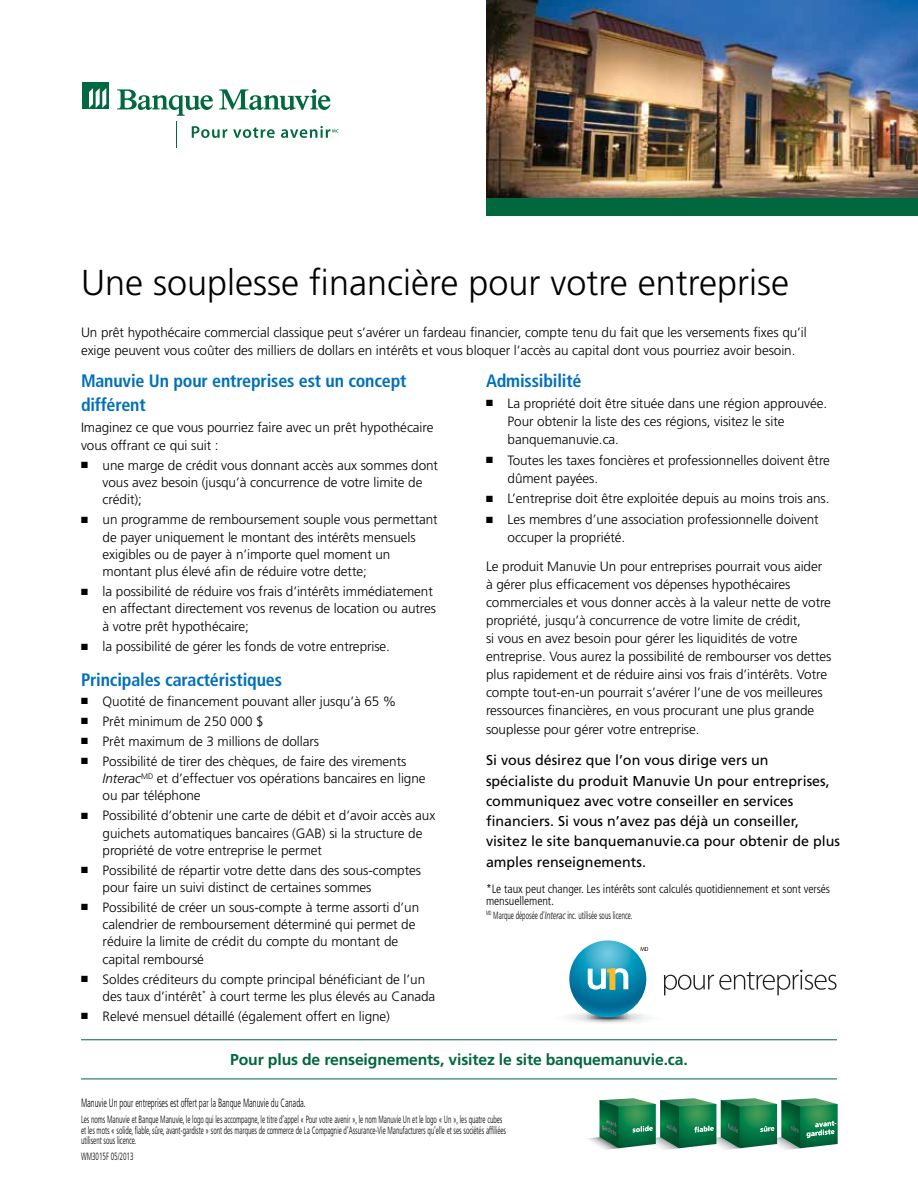
<style>
.page{position:relative;width:918px;height:1188px;background:#fff}
.page>*{position:absolute;margin:0;border:0;box-sizing:border-box;transform-origin:0 0}
.t1{font:300 36px "Frutiger";color:#000}
.t2{font:700 condensed 18px/24px "Frutiger";letter-spacing:-.01em;color:#0070b9}
.t3{font:700 15.75px "Frutiger";letter-spacing:-.01em;color:#00673e}
.t4{font:14.25px/20.2px "Frutiger";color:#000}
.t5{font:300 13.5px/17.2px "Frutiger";letter-spacing:-.005em;color:#000}
.t6{font:300 condensed 12px/12px "Frutiger";letter-spacing:-.005em;color:#000}
.t7{font:300 condensed 12px "Frutiger";letter-spacing:-.005em;color:#000;scale:.7 1}
.t8{font:300 condensed 10.5px/10.5px "Frutiger";letter-spacing:-.005em;color:#000;scale:.7 1}
.s1{font-style:italic}
.s2{font-style:italic;font-stretch:normal}
</style>
<div class="page">
<div style="left:82px;top:82px;width:27px;height:27px;background:#006940"></div>
<svg style="left:89px;top:88px;width:17px;height:20px"></svg>
<svg style="left:117px;top:89px;width:221px;height:59px"></svg>
<img style="left:486px;top:0;width:432px;height:198px">
<div style="left:486px;top:198px;width:432px;height:18px;background:#00673e"></div>
<hr style="left:81px;top:1079px;width:756px;height:1px;background:#00673e">
<hr style="left:81px;top:1039px;width:756px;height:1px;background:#00673e">
<svg style="left:664px;top:970px;width:173px;height:25px"></svg>
<svg style="left:567px;top:1011px;width:82px;height:12px"></svg>
<svg style="left:569px;top:940px;width:77px;height:77px;background:#1990b4"></svg>
<svg style="left:588px;top:968px;width:40px;height:22px"></svg>
<svg style="left:641px;top:947px;width:7px;height:4px"></svg>
<img style="left:588px;top:1137px;width:30px;height:13px">
<img style="left:722px;top:1148px;width:18px;height:2px">
<svg style="left:600px;top:1098px;width:238px;height:50px;background:#388c63"></svg>
<h1 class="t1" style="left:81px;top:262px;width:710px">Une souplesse financière pour votre entreprise</h1>
<p class="t5" style="left:81px;top:324px;width:727px;line-height:18px">Un prêt hypothécaire commercial classique peut s’avérer un fardeau financier, compte tenu du fait que les versements fixes qu’il exige peuvent vous coûter des milliers de dollars en intérêts et vous bloquer l’accès au capital dont vous pourriez avoir besoin.</p>
<h2 class="t2" style="left:81px;top:369px;width:327px">Manuvie Un pour entreprises est un concept différent</h2>
<p class="t5" style="left:81px;top:418px;width:354px;line-height:18px">Imaginez ce que vous pourriez faire avec un prêt hypothécaire vous offrant ce qui suit :</p>
<p class="t5" style="left:103px;top:457px;width:337px;text-indent:-22px">■ une marge de crédit vous donnant accès aux sommes dont vous avez besoin (jusqu’à concurrence de votre limite de crédit);</p>
<p class="t5" style="left:103px;top:511px;width:337px;text-indent:-22px">■ un programme de remboursement souple vous permettant de payer uniquement le montant des intérêts mensuels exigibles ou de payer à n’importe quel moment un montant plus élevé afin de réduire votre dette;</p>
<p class="t5" style="left:103px;top:583px;width:335px;text-indent:-22px">■ la possibilité de réduire vos frais d’intérêts immédiatement en affectant directement vos revenus de location ou autres à votre prêt hypothécaire;</p>
<p class="t5" style="left:81px;top:638px;width:311px">■ la possibilité de gérer les fonds de votre entreprise.</p>
<h2 class="t2" style="left:81px;top:668px;width:203px">Principales caractéristiques</h2>
<p class="t5" style="left:81px;top:693px;width:317px">■ Quotité de financement pouvant aller jusqu’à 65 %</p>
<p class="t5" style="left:81px;top:713px;width:184px">■ Prêt minimum de 250 000 $</p>
<p class="t5" style="left:81px;top:733px;width:240px">■ Prêt maximum de 3 millions de dollars</p>
<p class="t5" style="left:103px;top:753px;width:324px;text-indent:-22px">■ Possibilité de tirer des chèques, de faire des virements<br><span class="s1">Interac</span><sup>MD</sup> et d’effectuer vos opérations bancaires en ligne ou par téléphone</p>
<p class="t5" style="left:103px;top:807px;width:334px;text-indent:-22px">■ Possibilité d’obtenir une carte de débit et d’avoir accès aux guichets automatiques bancaires (GAB) si la structure de propriété de votre entreprise le permet</p>
<p class="t5" style="left:103px;top:862px;width:320px;text-indent:-22px">■ Possibilité de répartir votre dette dans des sous-comptes pour faire un suivi distinct de certaines sommes</p>
<p class="t5" style="left:103px;top:899px;width:318px;text-indent:-22px">■ Possibilité de créer un sous-compte à terme assorti d’un calendrier de remboursement déterminé qui permet de réduire la limite de crédit du compte du montant de capital remboursé</p>
<p class="t5" style="left:103px;top:971px;width:334px;text-indent:-22px">■ Soldes créditeurs du compte principal bénéficiant de l’un des taux d’intérêt<sup>*</sup> à court terme les plus élevés au Canada</p>
<p class="t5" style="left:81px;top:1008px;width:311px">■ Relevé mensuel détaillé (également offert en ligne)</p>
<h2 class="t2" style="left:486px;top:369px;width:97px">Admissibilité</h2>
<p class="t5" style="left:508px;top:394px;width:321px;line-height:18px;text-indent:-22px">■ La propriété doit être située dans une région approuvée.<br>Pour obtenir la liste des ces régions, visitez le site banquemanuvie.ca.</p>
<p class="t5" style="left:508px;top:451px;width:324px;line-height:18px;text-indent:-22px">■ Toutes les taxes foncières et professionnelles doivent être dûment payées.</p>
<p class="t5" style="left:486px;top:490px;width:345px">■ L’entreprise doit être exploitée depuis au moins trois ans.</p>
<p class="t5" style="left:508px;top:511px;width:313px;line-height:18px;text-indent:-22px">■ Les membres d’une association professionnelle doivent occuper la propriété.</p>
<p class="t5" style="left:486px;top:557px;width:347px;line-height:18px">Le produit Manuvie Un pour entreprises pourrait vous aider à gérer plus efficacement vos dépenses hypothécaires commerciales et vous donner accès à la valeur nette de votre propriété, jusqu’à concurrence de votre limite de crédit,<br>si vous en avez besoin pour gérer les liquidités de votre entreprise. Vous aurez la possibilité de rembourser vos dettes plus rapidement et de réduire ainsi vos frais d’intérêts. Votre compte tout-en-un pourrait s’avérer l’une de vos meilleures ressources financières, en vous procurant une plus grande</p>
<p class="t5" style="left:486px;top:721px;width:215px">souplesse pour gérer votre entreprise.</p>
<p class="t4" style="left:486px;top:750px;width:355px">Si vous désirez que l’on vous dirige vers un<br>spécialiste du produit Manuvie Un pour entreprises, communiquez avec votre conseiller en services financiers. Si vous n’avez pas déjà un conseiller, visitez le site banquemanuvie.ca pour obtenir de plus amples renseignements.</p>
<p class="t6" style="left:486px;top:883px;width:346px">*Le taux peut changer. Les intérêts sont calculés quotidiennement et sont versés mensuellement.</p>
<p class="t8" style="left:486px;top:910px;width:211px"><sup>MD</sup> Marque déposée d’<span class="s2">Interac</span> inc. utilisée sous licence.</p>
<p class="t3" style="left:230px;top:1050px;width:459px">Pour plus de renseignements, visitez le site banquemanuvie.ca.</p>
<p class="t7" style="left:81px;top:1096px;width:323px">Manuvie Un pour entreprises est offert par la Banque Manuvie du Canada.</p>
<p class="t8" style="left:81px;top:1114px;width:609px">Les noms Manuvie et Banque Manuvie, le logo qui les accompagne, le titre d’appel « Pour votre avenir », le nom Manuvie Un et le logo « Un », les quatre cubes et les mots « solide, fiable, sûre, avant-gardiste » sont des marques de commerce de La Compagnie d’Assurance-Vie Manufacturers qu’elle et ses sociétés affiliées utilisent sous licence.</p>
<p class="t8" style="left:81px;top:1151px;width:77px">WM3015F 05/2013</p>
</div>
